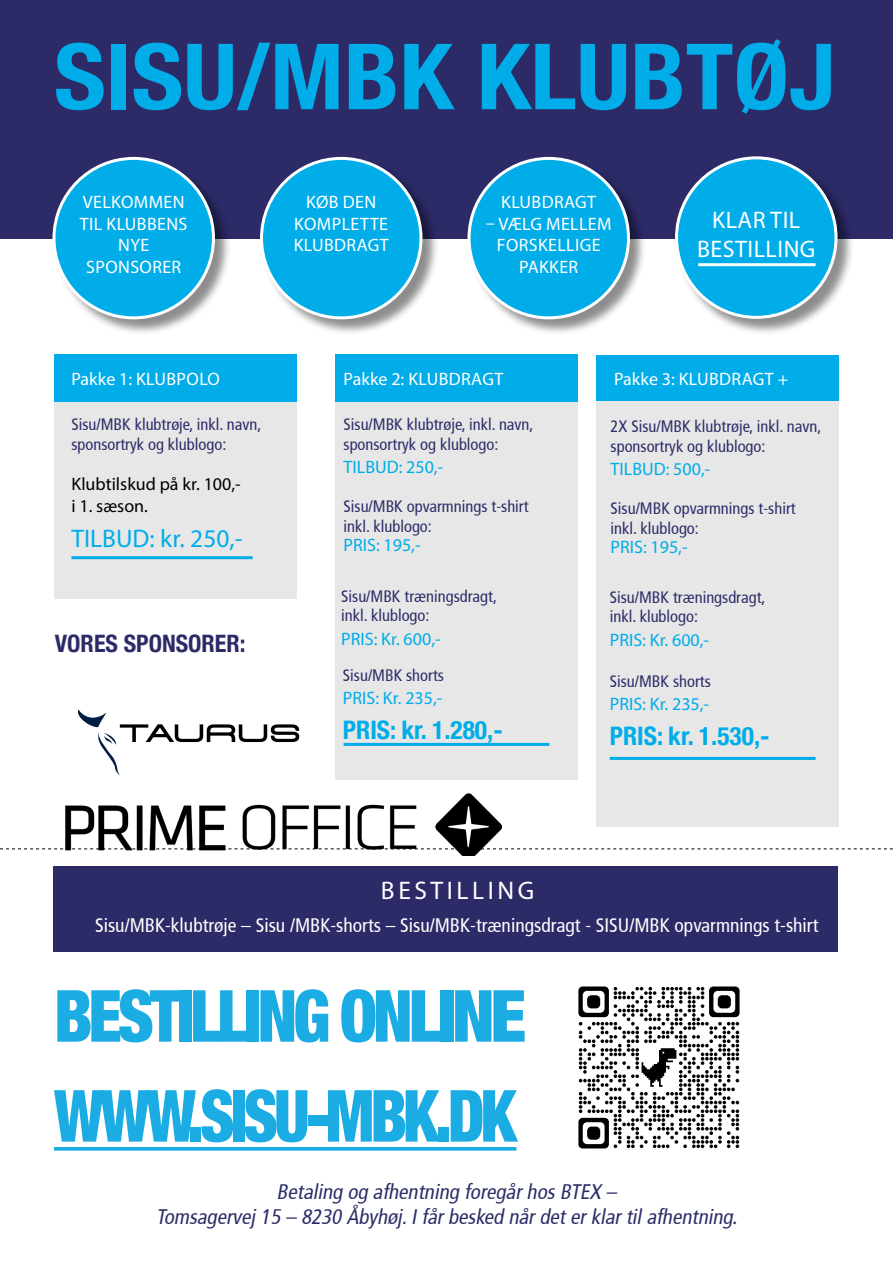
<style>
.page{position:relative;width:893px;height:1263px;background:#fff}
.page>*{position:absolute;margin:0;border:0;box-sizing:border-box;transform-origin:0 0}
.t1{font:700 condensed 91.5px "Helvetica Neue";color:#00ade9;scale:1.09 1}
.t2{font:900 condensed 72px/99.9px "Helvetica Neue";letter-spacing:-.06em;color:#1cace4;scale:.93 1}
.t3{font:700 condensed 25.5px "Helvetica Neue";color:#00ade9}
.t4{font:25.5px "Myriad Pro";color:#00ade9}
.t5{font:25.5px "Myriad Pro";letter-spacing:.14em;color:#fff}
.t6{font:24px/28.8px "Myriad Pro";letter-spacing:.02em;color:#fff;text-align:center}
.t7{font:700 condensed 24px "Helvetica Neue";color:#2c2b68}
.t8{font:italic condensed 21px/25.2px "Frutiger";color:#2b2d68;text-align:center}
.t9{font:condensed 19.5px "Frutiger";color:#fff}
.t10{font:18px/21.6px "Myriad Pro";letter-spacing:.02em;color:#fff;text-align:center}
.t11{font:18px "Myriad Pro";color:#00ade9}
.t12{font:18px/22.5px "Myriad Pro";color:#000}
.t13{font:condensed 16.5px/19.5px "Frutiger";color:#2b2d68}
.t14{font:condensed 16.5px/19.5px "Frutiger";color:#2c2b68}
.s1{font-family:"Myriad Pro";font-style:normal;font-stretch:normal}
</style>
<div class="page">
<div style="left:0;top:0;width:893px;height:238px;background:#2c2b68"></div>
<div style="left:53px;top:157px;width:178px;height:179px;background:#000;opacity:.45"></div>
<div style="left:54px;top:158px;width:159px;height:160px;background:#00ade9;border-radius:50%"></div>
<div style="left:52px;top:157px;width:163px;height:162px;border:3px solid #fff;border-radius:50%"></div>
<div style="left:261px;top:157px;width:178px;height:179px;background:#000;opacity:.45"></div>
<div style="left:261px;top:158px;width:160px;height:160px;background:#00ade9;border-radius:50%"></div>
<div style="left:260px;top:157px;width:162px;height:162px;border:3px solid #fff;border-radius:50%"></div>
<div style="left:468px;top:157px;width:178px;height:179px;background:#000;opacity:.45"></div>
<div style="left:469px;top:158px;width:159px;height:160px;background:#00ade9;border-radius:50%"></div>
<div style="left:467px;top:157px;width:163px;height:162px;border:3px solid #fff;border-radius:50%"></div>
<div style="left:676px;top:157px;width:178px;height:179px;background:#000;opacity:.45"></div>
<div style="left:676px;top:158px;width:160px;height:159px;background:#00ade9;border-radius:50%"></div>
<div style="left:675px;top:156px;width:162px;height:163px;border:3px solid #fff;border-radius:50%"></div>
<hr style="left:698px;top:263px;width:118px;height:3px;background:#fff">
<div style="left:54px;top:354px;width:242px;height:244px;background:#e7e7e7"></div>
<div style="left:54px;top:354px;width:242px;height:48px;background:#00ade9"></div>
<div style="left:336px;top:355px;width:242px;height:425px;background:#e7e7e7"></div>
<hr style="left:344px;top:743px;width:205px;height:3px;background:#00ade9">
<div style="left:336px;top:354px;width:242px;height:48px;background:#00ade9"></div>
<div style="left:597px;top:355px;width:242px;height:47px;background:#00ade9"></div>
<svg style="left:0;top:848px;width:893px;height:1px"></svg>
<div style="left:53px;top:866px;width:785px;height:85px;background:#2c2b68"></div>
<img style="left:65px;top:793px;width:436px;height:62px">
<svg style="left:78px;top:709px;width:221px;height:67px"></svg>
<img style="left:578px;top:986px;width:162px;height:163px">
<hr style="left:54px;top:1147px;width:462px;height:3px;background:#1cace4">
<hr style="left:71px;top:556px;width:182px;height:3px;background:#00ade9">
<div style="left:597px;top:402px;width:242px;height:425px;background:#e7e7e7"></div>
<hr style="left:610px;top:757px;width:206px;height:3px;background:#00ade9">
<h1 class="t1" style="left:54px;top:1px;width:718px">SISU/MBK KLUBTØJ</h1>
<p class="t10" style="left:294px;top:191px;width:96px">KØB DEN<br>KOMPLETTE<br>KLUBDRAGT</p>
<p class="t10" style="left:80px;top:191px;width:109px">VELKOMMEN<br>TIL KLUBBENS<br>NYE<br>SPONSORER</p>
<p class="t10" style="left:501px;top:191px;width:96px">KLUBDRAGT</p>
<p class="t10" style="left:486px;top:213px;width:127px">– VÆLG MELLEM<br>FORSKELLIGE<br>PAKKER</p>
<h3 class="t6" style="left:697px;top:205px;width:120px">KLAR TIL<br>BESTILLING</h3>
<p class="t10" style="left:71px;top:368px;width:150px">Pakke 1: KLUBPOLO</p>
<p class="t14" style="left:71px;top:415px;width:191px">Sisu/MBK klubtrøje, inkl. navn, sponsortryk og klublogo:</p>
<p class="t12" style="left:71px;top:472px;width:171px">Klubtilskud på kr. 100,- i 1. sæson.</p>
<h3 class="t4" style="left:71px;top:523px;width:173px">TILBUD: kr. 250,-</h3>
<h3 class="t7" style="left:55px;top:624px;width:192px">VORES SPONSORER:</h3>
<p class="t10" style="left:344px;top:368px;width:161px">Pakke 2: KLUBDRAGT</p>
<p class="t10" style="left:614px;top:368px;width:176px">Pakke 3: KLUBDRAGT +</p>
<p class="t13" style="left:344px;top:415px;width:191px">Sisu/MBK klubtrøje, inkl. navn, sponsortryk og klublogo:</p>
<p class="t11" style="left:344px;top:456px;width:101px">TILBUD: 250,-</p>
<p class="t13" style="left:344px;top:497px;width:187px">Sisu/MBK opvarmnings t-shirt inkl. klublogo:</p>
<p class="t11" style="left:344px;top:534px;width:78px">PRIS: 195,-</p>
<p class="t13" style="left:341px;top:586px;width:157px">Sisu/MBK træningsdragt, inkl. klublogo:</p>
<p class="t11" style="left:341px;top:628px;width:101px">PRIS: Kr. 600,-</p>
<p class="t13" style="left:343px;top:666px;width:103px">Sisu/MBK shorts</p>
<p class="t11" style="left:343px;top:687px;width:101px">PRIS: Kr. 235,-</p>
<h3 class="t3" style="left:343px;top:709px;width:161px">PRIS: kr. 1.280,-</h3>
<h3 class="t5" style="left:381px;top:875px;width:155px">BESTILLING</h3>
<p class="t13" style="left:611px;top:417px;width:212px">2X Sisu/MBK klubtrøje, inkl. navn, sponsortryk og klublogo:</p>
<p class="t11" style="left:611px;top:458px;width:101px">TILBUD: 500,-</p>
<p class="t13" style="left:611px;top:499px;width:187px">Sisu/MBK opvarmnings t-shirt inkl. klublogo:</p>
<p class="t11" style="left:611px;top:536px;width:78px">PRIS: 195,-</p>
<p class="t13" style="left:610px;top:587px;width:157px">Sisu/MBK træningsdragt, inkl. klublogo:</p>
<p class="t11" style="left:610px;top:629px;width:101px">PRIS: Kr. 600,-</p>
<p class="t13" style="left:610px;top:672px;width:103px">Sisu/MBK shorts</p>
<p class="t11" style="left:610px;top:692px;width:101px">PRIS: Kr. 235,-</p>
<h3 class="t3" style="left:610px;top:715px;width:161px">PRIS: kr. 1.530,-</h3>
<p class="t9" style="left:95px;top:914px;width:725px">Sisu/MBK-klubtrøje – Sisu /MBK-shorts – Sisu/MBK-træningsdragt - SISU/MBK opvarmnings t-shirt</p>
<h2 class="t2" style="left:54px;top:962px;width:509px">BESTILLING ONLINE<br>WWW.SISU-MBK.DK</h2>
<p class="t8" style="left:156px;top:1179px;width:582px">Betaling og afhentning foregårhosBTEX –<br>Tomsagervej 15 – 8230 Åbyhøj .Ifårbesked nårdeterklartilafhentning<span class="s1">.</span></p>
</div>
